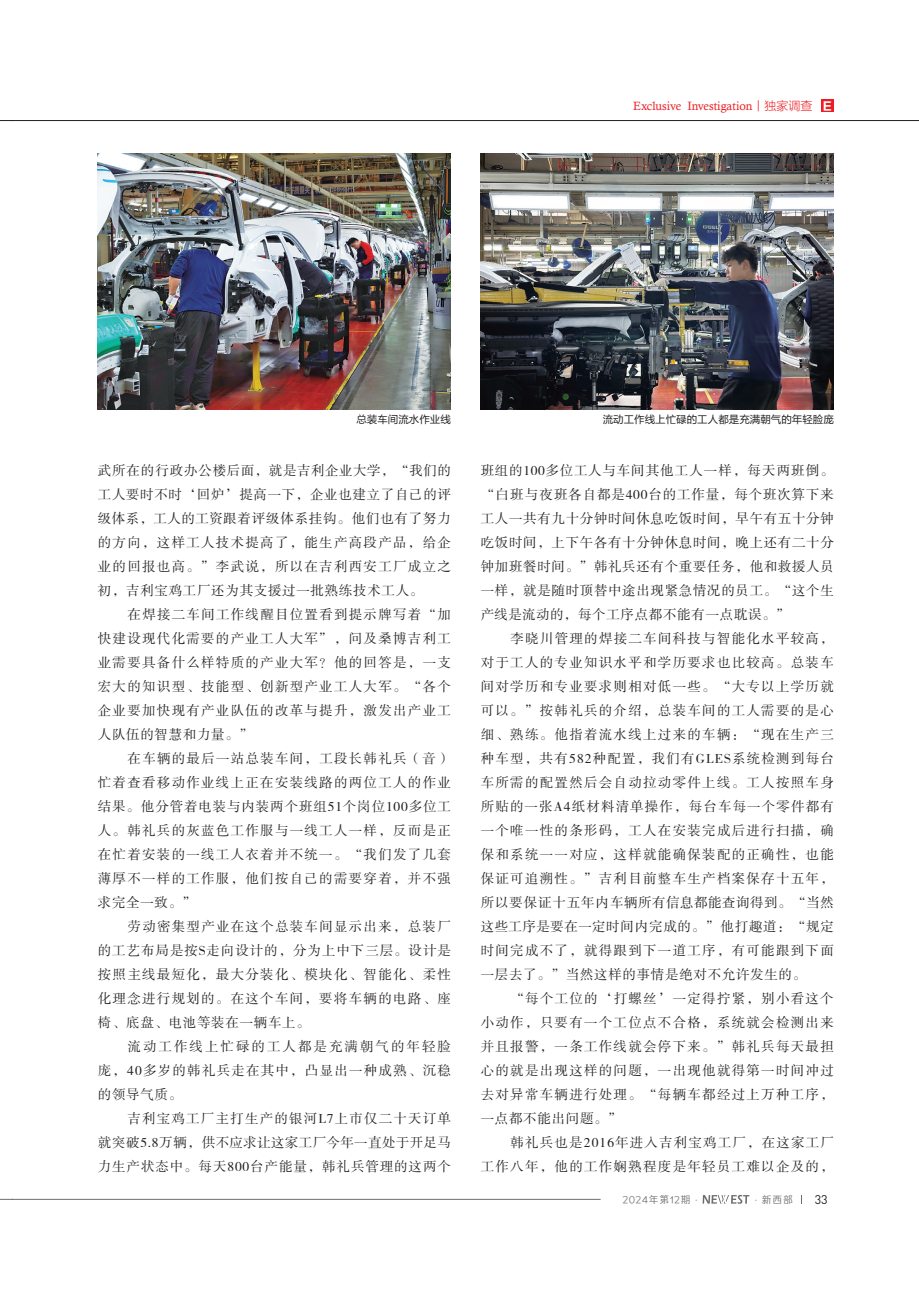
<style>
.page{position:relative;width:919px;height:1289px;background:#fff}
.page>*{position:absolute;margin:0;border:0;box-sizing:border-box;transform-origin:0 0}
.t1{font:13.5px/24px "FZSSK GBK1 0";letter-spacing:.095em;color:#231f20;text-align:justify}
.t2{font:12.45px "DIN";color:#231f20}
.t3{font:12px "Calisto";color:#ee1d23}
.t4{font:10.5px "FZLTHK GBK1 0";color:#231f20}
.t5{font:9.75px "Loong Flash Sans GB Regular";letter-spacing:.1em;color:#6c6d70}
.s1{font-family:"FZLTXHK GBK1 0"}
.s2{font-family:"FZLTDHK GBK1 0";font-size:11.4px;color:#fff}
</style>
<div class="page">
<svg style="left:0;top:1199px;width:13px;height:1px"></svg>
<svg style="left:0;top:120px;width:13px;height:1px"></svg>
<hr style="left:13px;top:1199px;width:587px;height:1px;background:#6c6d70">
<svg style="left:702px;top:1195px;width:47px;height:8px"></svg>
<hr style="left:13px;top:120px;width:905px;height:1px;background:#231f20">
<div style="left:821px;top:99px;width:12px;height:13px;background:#ee1d23"></div>
<img style="left:480px;top:153px;width:353px;height:256px">
<img style="left:98px;top:153px;width:353px;height:256px">
<p class="t3" style="left:633px;top:99px;width:201px">Exclusive Investigation<span class="s1">丨独家调查</span> <span class="s2">Ｅ</span></p>
<p class="t4" style="left:356px;top:413px;width:96px">总装车间流水作业线</p>
<p class="t4" style="left:602px;top:413px;width:232px">流动工作线上忙碌的工人都是充满朝气的年轻脸庞</p>
<p class="t1" style="left:98px;top:458px;width:354px">武所在的行政办公楼后面，就是吉利企业大学，“我们的工人要时不时‘回炉’提高一下，企业也建立了自己的评级体系，工人的工资跟着评级体系挂钩。他们也有了努力的方向，这样工人技术提高了，能生产高段产品，给企业的回报也高。”李武说，所以在吉利西安工厂成立之初，吉利宝鸡工厂还为其支援过一批熟练技术工人。</p>
<p class="t1" style="left:98px;top:602px;width:354px;text-indent:30px">在焊接二车间工作线醒目位置看到提示牌写着“加快建设现代化需要的产业工人大军”，问及桑博吉利工业需要具备什么样特质的产业大军？他的回答是，一支宏大的知识型、技能型、创新型产业工人大军。“各个企业要加快现有产业队伍的改革与提升，激发出产业工人队伍的智慧和力量。”</p>
<p class="t1" style="left:98px;top:746px;width:354px;text-indent:30px">在车辆的最后一站总装车间，工段长韩礼兵（音）忙着查看移动作业线上正在安装线路的两位工人的作业结果。他分管着电装与内装两个班组51个岗位100多位工人。韩礼兵的灰蓝色工作服与一线工人一样，反而是正在忙着安装的一线工人衣着并不统一。“我们发了几套薄厚不一样的工作服，他们按自己的需要穿着，并不强求完全一致。”</p>
<p class="t1" style="left:98px;top:914px;width:354px;text-indent:30px">劳动密集型产业在这个总装车间显示出来，总装厂的工艺布局是按S走向设计的，分为上中下三层。设计是按照主线最短化，最大分装化、模块化、智能化、柔性化理念进行规划的。在这个车间，要将车辆的电路、座椅、底盘、电池等装在一辆车上。</p>
<p class="t1" style="left:98px;top:1034px;width:354px;text-indent:30px">流动工作线上忙碌的工人都是充满朝气的年轻脸庞，40多岁的韩礼兵走在其中，凸显出一种成熟、沉稳的领导气质。</p>
<p class="t1" style="left:98px;top:1106px;width:354px;text-indent:30px">吉利宝鸡工厂主打生产的银河L7上市仅二十天订单就突破5.8万辆，供不应求让这家工厂今年一直处于开足马力生产状态中。每天800台产能量，韩礼兵管理的这两个</p>
<p class="t1" style="left:480px;top:459px;width:354px">班组的100多位工人与车间其他工人一样，每天两班倒。“白班与夜班各自都是400台的工作量，每个班次算下来工人一共有九十分钟时间休息吃饭时间，早午有五十分钟吃饭时间，上下午各有十分钟休息时间，晚上还有二十分钟加班餐时间。”韩礼兵还有个重要任务，他和救援人员一样，就是随时顶替中途出现紧急情况的员工。“这个生产线是流动的，每个工序点都不能有一点耽误。”</p>
<p class="t1" style="left:480px;top:627px;width:354px;text-indent:30px">李晓川管理的焊接二车间科技与智能化水平较高，对于工人的专业知识水平和学历要求也比较高。总装车间对学历和专业要求则相对低一些。“大专以上学历就可以。”按韩礼兵的介绍，总装车间的工人需要的是心细、熟练。他指着流水线上过来的车辆：“现在生产三种车型，共有582种配置，我们有GLES系统检测到每台车所需的配置然后会自动拉动零件上线。工人按照车身所贴的一张A4纸材料清单操作，每台车每一个零件都有一个唯一性的条形码，工人在安装完成后进行扫描，确保和系统一一对应，这样就能确保装配的正确性，也能保证可追溯性。”吉利目前整车生产档案保存十五年，所以要保证十五年内车辆所有信息都能查询得到。“当然这些工序是要在一定时间内完成的。”他打趣道：“规定时间完成不了，就得跟到下一道工序，有可能跟到下面一层去了。”当然这样的事情是绝对不允许发生的。</p>
<p class="t1" style="left:480px;top:987px;width:354px;text-indent:30px">“每个工位的‘打螺丝’一定得拧紧，别小看这个小动作，只要有一个工位点不合格，系统就会检测出来并且报警，一条工作线就会停下来。”韩礼兵每天最担心的就是出现这样的问题，一出现他就得第一时间冲过去对异常车辆进行处理。“每辆车都经过上万种工序，一点都不能出问题。”</p>
<p class="t1" style="left:480px;top:1131px;width:354px;text-align:right">韩礼兵也是2016年进入吉利宝鸡工厂，在这家工厂<br>工作八年，他的工作娴熟程度是年轻员工难以企及的，</p>
<p class="t5" style="left:622px;top:1194px;width:171px">2024年第12期·　　　　 ·新西部</p>
<p class="t2" style="left:814px;top:1191px;width:15px">33</p>
</div>
